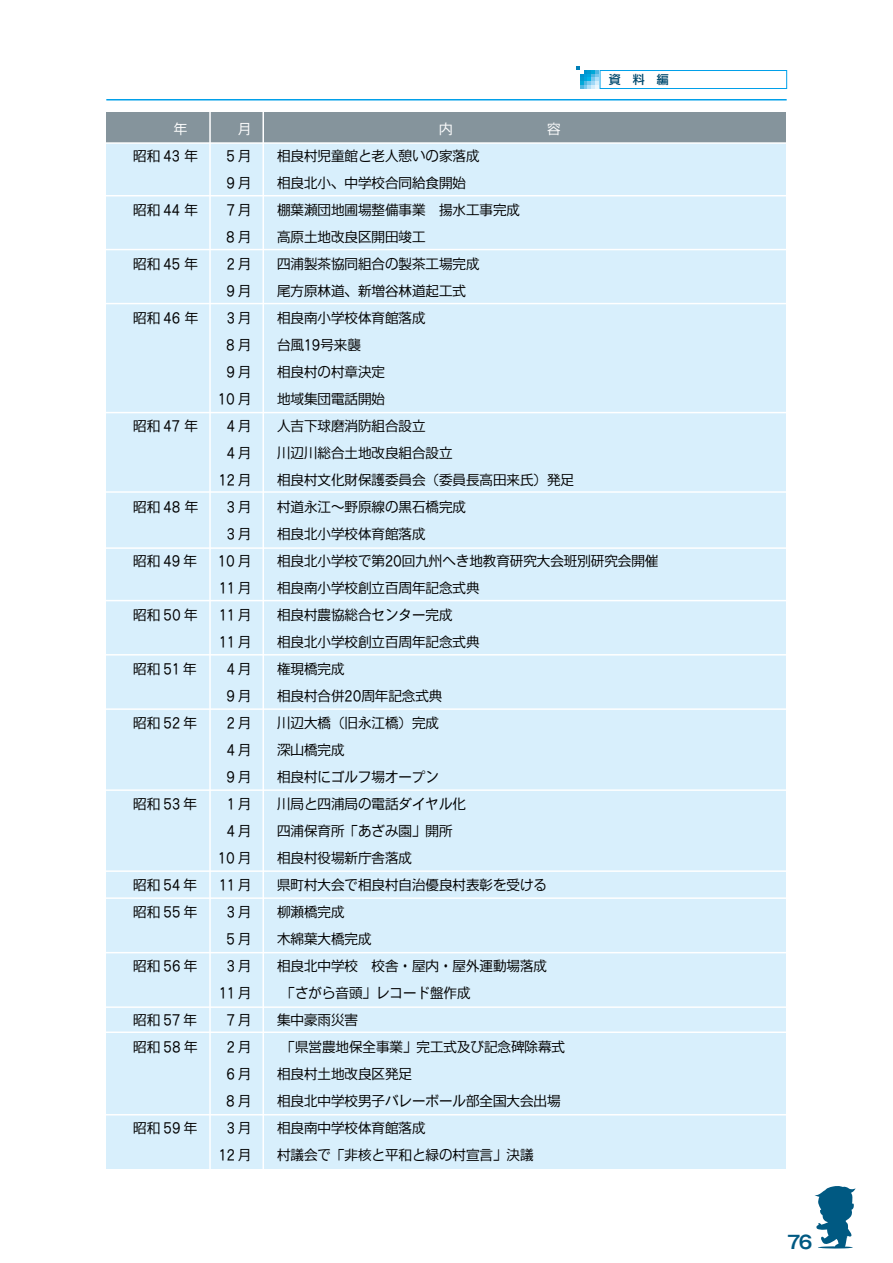
<style>
.page{position:relative;width:893px;height:1263px;background:#fff}
.page>*{position:absolute;margin:0;border:0;box-sizing:border-box;transform-origin:0 0}
.t1{font:700 18px "Gothic MB101 Pro De";color:#005982}
.t2{font:300 13.5px/27px "M News G Upr";color:#000}
.t3{font:300 13.5px/27px "M News G Upr";letter-spacing:.25em;color:#000;text-align:right}
.t4{font:500 12px "UD Shin Go Pro";color:#00496d}
.s1{color:#fff}
</style>
<div class="page">
<div style="left:600px;top:70px;width:187px;height:19px;border:1px solid #00a0e9"></div>
<svg style="left:576px;top:66px;width:23px;height:23px"></svg>
<hr style="left:106px;top:99px;width:681px;height:1px;background:#00a0e9">
<svg style="left:814px;top:1186px;width:42px;height:62px"></svg>
<div style="left:106px;top:113px;width:679px;height:1056px;background:#d8effc"></div>
<div style="left:106px;top:113px;width:679px;height:30px;background:#85949c"></div>
<hr style="left:262px;top:104px;width:2px;height:1108px;background:#fff">
<hr style="left:209px;top:104px;width:2px;height:1108px;background:#fff">
<hr style="left:95px;top:142px;width:707px;height:2px;background:#fff">
<hr style="left:95px;top:195px;width:707px;height:1px;background:#fff">
<hr style="left:95px;top:249px;width:707px;height:1px;background:#fff">
<hr style="left:95px;top:412px;width:707px;height:1px;background:#fff">
<hr style="left:95px;top:491px;width:707px;height:2px;background:#fff">
<hr style="left:95px;top:547px;width:707px;height:2px;background:#fff">
<hr style="left:95px;top:600px;width:707px;height:1px;background:#fff">
<hr style="left:95px;top:708px;width:707px;height:2px;background:#fff">
<hr style="left:95px;top:789px;width:707px;height:2px;background:#fff">
<hr style="left:95px;top:897px;width:707px;height:2px;background:#fff">
<hr style="left:95px;top:952px;width:707px;height:1px;background:#fff">
<hr style="left:86px;top:1006px;width:708px;height:2px;background:#fff">
<hr style="left:95px;top:303px;width:707px;height:1px;background:#fff">
<hr style="left:95px;top:654px;width:707px;height:1px;background:#fff">
<hr style="left:95px;top:870px;width:707px;height:2px;background:#fff">
<hr style="left:86px;top:1114px;width:708px;height:1px;background:#fff">
<hr style="left:86px;top:1031px;width:708px;height:2px;background:#fff">
<p class="t2" style="left:133px;top:141px;width:66px">昭和 43 年</p>
<p class="t2" style="left:133px;top:195px;width:66px">昭和 44 年</p>
<p class="t2" style="left:133px;top:249px;width:66px">昭和 45 年</p>
<p class="t2" style="left:133px;top:303px;width:66px">昭和 46 年</p>
<p class="t2" style="left:133px;top:411px;width:66px">昭和 47 年</p>
<p class="t2" style="left:133px;top:492px;width:67px">昭和 48 年</p>
<p class="t2" style="left:133px;top:546px;width:65px">昭和 49 年</p>
<p class="t2" style="left:133px;top:600px;width:66px">昭和 50 年</p>
<p class="t2" style="left:133px;top:654px;width:65px">昭和 51 年</p>
<p class="t2" style="left:133px;top:708px;width:65px">昭和 52 年</p>
<p class="t2" style="left:133px;top:789px;width:65px">昭和 53 年</p>
<p class="t2" style="left:133px;top:870px;width:65px">昭和 54 年昭和 55 年</p>
<p class="t2" style="left:133px;top:951px;width:66px">昭和 56 年</p>
<p class="t2" style="left:133px;top:1005px;width:66px">昭和 57 年昭和 58 年</p>
<p class="t2" style="left:133px;top:1113px;width:66px">昭和 59 年</p>
<p class="t3" style="left:218px;top:114px;width:35px"><span class="s1">月<br></span>5月<br>9月<br>7月<br>8月<br>2月<br>9月<br>3月<br>8月<br>9月<br>10 月<br>4月<br>4月<br>12 月<br>3月<br>3月<br>10 月<br>11 月<br>11 月<br>11 月<br>4月<br>9月<br>2月<br>4月<br>9月<br>1月<br>4月<br>10 月<br>11 月<br>3月<br>5月<br>3月<br>11 月<br>7月<br>2月<br>6月<br>8月<br>3月<br>12 月</p>
<p class="t4" style="left:609px;top:70px;width:61px">資料編</p>
<p class="t2" style="left:277px;top:141px;width:204px">相良村児童館と老人憩いの家落成</p>
<p class="t2" style="left:277px;top:168px;width:190px">相良北小、中学校合同給食開始</p>
<p class="t2" style="left:277px;top:195px;width:244px">棚葉瀬団地圃場整備事業　揚水工事完成</p>
<p class="t2" style="left:277px;top:222px;width:150px">高原土地改良区開田竣工</p>
<p class="t2" style="left:277px;top:249px;width:204px">四浦製茶協同組合の製茶工場完成</p>
<p class="t2" style="left:277px;top:276px;width:190px">尾方原林道、新増谷林道起工式</p>
<p class="t2" style="left:277px;top:303px;width:150px">相良南小学校体育館落成</p>
<p class="t2" style="left:277px;top:330px;width:85px">台風19号来襲</p>
<p class="t2" style="left:277px;top:357px;width:109px">相良村の村章決定</p>
<p class="t2" style="left:277px;top:384px;width:109px">地域集団電話開始</p>
<p class="t2" style="left:277px;top:411px;width:150px">人吉下球磨消防組合設立</p>
<p class="t2" style="left:277px;top:438px;width:177px">川辺川総合土地改良組合設立</p>
<p class="t2" style="left:277px;top:465px;width:298px">相良村文化財保護委員会（委員長高田来氏）発足</p>
<p class="t2" style="left:277px;top:492px;width:190px">村道永江～野原線の黒石橋完成</p>
<p class="t2" style="left:277px;top:519px;width:150px">相良北小学校体育館落成</p>
<p class="t2" style="left:277px;top:546px;width:383px">相良北小学校で第20回九州へき地教育研究大会班別研究会開催</p>
<p class="t2" style="left:277px;top:573px;width:204px">相良南小学校創立百周年記念式典</p>
<p class="t2" style="left:277px;top:600px;width:190px">相良村農協総合センター完成　</p>
<p class="t2" style="left:277px;top:627px;width:204px">相良北小学校創立百周年記念式典</p>
<p class="t2" style="left:277px;top:654px;width:69px">権現橋完成</p>
<p class="t2" style="left:277px;top:681px;width:167px">相良村合併20周年記念式典</p>
<p class="t2" style="left:277px;top:708px;width:163px">川辺大橋（旧永江橋）完成</p>
<p class="t2" style="left:277px;top:735px;width:69px">深山橋完成</p>
<p class="t2" style="left:277px;top:762px;width:163px">相良村にゴルフ場オープン</p>
<p class="t2" style="left:277px;top:789px;width:190px">川局と四浦局の電話ダイヤル化</p>
<p class="t2" style="left:277px;top:816px;width:177px">四浦保育所「あざみ園」開所</p>
<p class="t2" style="left:277px;top:843px;width:136px">相良村役場新庁舎落成</p>
<p class="t2" style="left:277px;top:870px;width:271px">県町村大会で相良村自治優良村表彰を受ける</p>
<p class="t2" style="left:277px;top:897px;width:69px">柳瀬橋完成</p>
<p class="t2" style="left:277px;top:924px;width:96px">木綿葉大橋完成</p>
<p class="t2" style="left:277px;top:951px;width:271px">相良北中学校　校舎・屋内・屋外運動場落成</p>
<p class="t2" style="left:282px;top:978px;width:191px">「さがら音頭」レコード盤作成</p>
<p class="t2" style="left:277px;top:1005px;width:82px">集中豪雨災害</p>
<p class="t2" style="left:282px;top:1032px;width:285px">「県営農地保全事業」完工式及び記念碑除幕式</p>
<p class="t2" style="left:277px;top:1059px;width:136px">相良村土地改良区発足</p>
<p class="t2" style="left:277px;top:1086px;width:285px">相良北中学校男子バレーボール部全国大会出場</p>
<p class="t2" style="left:277px;top:1113px;width:150px">相良南中学校体育館落成</p>
<p class="t2" style="left:277px;top:1140px;width:258px">村議会で「非核と平和と緑の村宣言」決議</p>
<p class="t1" style="left:787px;top:1227px;width:27px">76</p>
</div>
